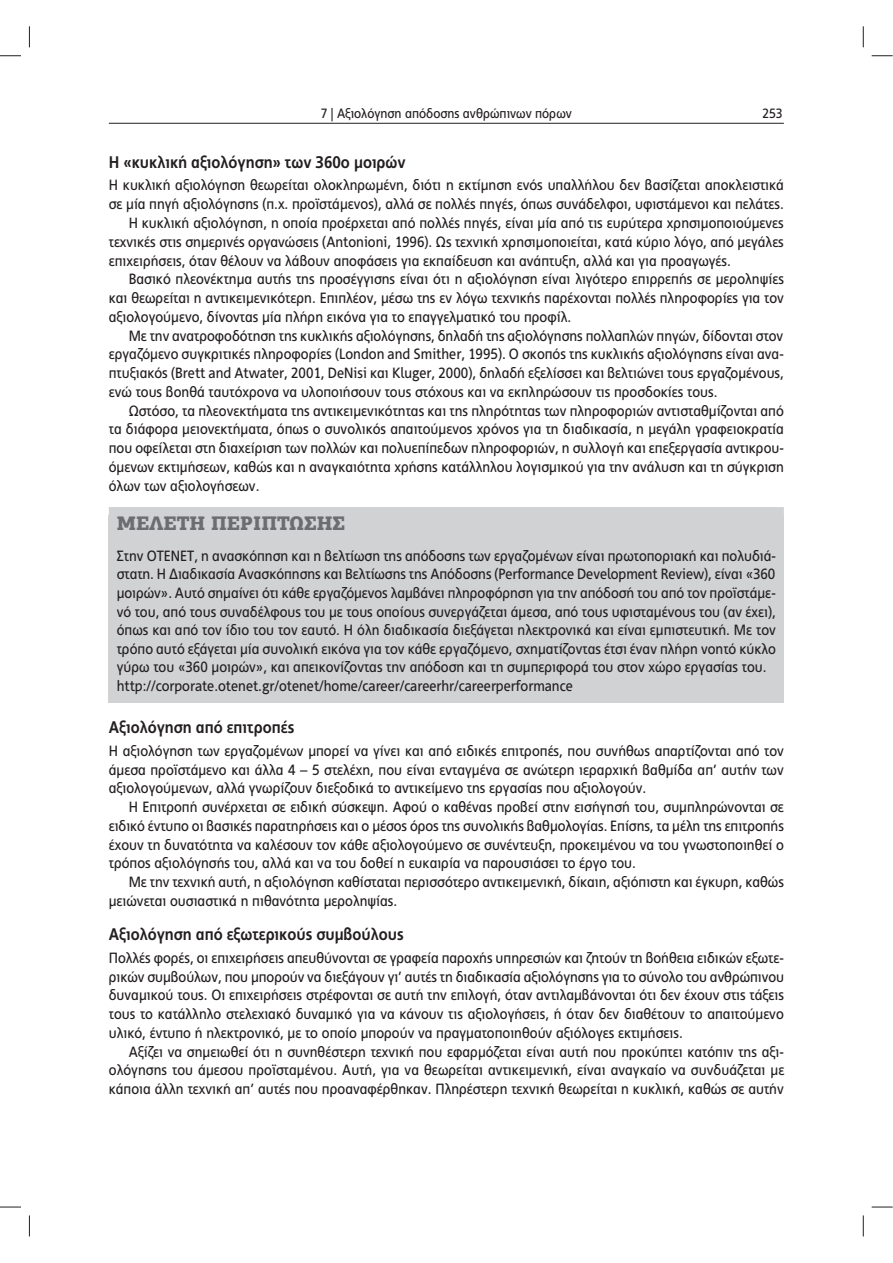
<style>
.page{position:relative;width:893px;height:1263px;background:#fff}
.page>*{position:absolute;margin:0;border:0;box-sizing:border-box;transform-origin:0 0}
.t1{font:900 19.65px "PF Centro Slab Pro";color:#6c6d70;scale:.94 1}
.t2{font:700 16.8px "PF Index";color:#231f20}
.t3{font:14.85px/18.8px "PF Index";color:#231f20;text-align:justify}
.t4{font:13.5px "PF Index";color:#231f20}
</style>
<div class="page">
<hr style="left:109px;top:123px;width:675px;height:1px;background:#231f20">
<div style="left:109px;top:515px;width:675px;height:36px;background:#d1d2d4"></div>
<div style="left:109px;top:507px;width:675px;height:35px;background:#d1d2d4"></div>
<div style="left:109px;top:549px;width:675px;height:135px;background:#d1d2d4"></div>
<div style="left:109px;top:679px;width:675px;height:24px;background:#d1d2d4"></div>
<svg style="left:0;top:55px;width:21px;height:1px"></svg>
<svg style="left:872px;top:55px;width:21px;height:1px"></svg>
<svg style="left:0;top:1207px;width:21px;height:1px"></svg>
<svg style="left:872px;top:1207px;width:21px;height:1px"></svg>
<svg style="left:29px;top:26px;width:1px;height:21px"></svg>
<svg style="left:29px;top:1215px;width:1px;height:21px"></svg>
<svg style="left:863px;top:26px;width:1px;height:21px"></svg>
<svg style="left:863px;top:1215px;width:1px;height:21px"></svg>
<p class="t4" style="left:321px;top:107px;width:252px">7 | Αξιολόγηση απόδοσης ανθρώπινων πόρων</p>
<p class="t4" style="left:762px;top:107px;width:22px">253</p>
<p class="t2" style="left:109px;top:155px;width:298px">Η «κυκλική αξιολόγηση» των 360ο μοιρών</p>
<p class="t3" style="left:109px;top:177px;width:676px">Η κυκλική αξιολόγηση θεωρείται ολοκληρωμένη, διότι η εκτίμηση ενός υπαλλήλου δεν βασίζεται αποκλειστικά</p>
<p class="t3" style="left:109px;top:196px;width:676px">σε μία πηγή αξιολόγησης (π.χ. προϊστάμενος), αλλά σε πολλές πηγές, όπως συνάδελφοι, υφιστάμενοι και πελάτες.</p>
<p class="t3" style="left:129px;top:215px;width:657px">Η κυκλική αξιολόγηση, η οποία προέρχεται από πολλές πηγές, είναι μία από τις ευρύτερα χρησιμοποιούμενες</p>
<p class="t3" style="left:109px;top:233px;width:676px">τεχνικές στις σημερινές οργανώσεις (Antonioni, 1996). Ως τεχνική χρησιμοποιείται, κατά κύριο λόγο, από μεγάλες</p>
<p class="t3" style="left:109px;top:252px;width:624px">επιχειρήσεις, όταν θέλουν να λάβουν αποφάσεις για εκπαίδευση και ανάπτυξη, αλλά και για προαγωγές.</p>
<p class="t3" style="left:129px;top:271px;width:657px">Βασικό πλεονέκτημα αυτής της προσέγγισης είναι ότι η αξιολόγηση είναι λιγότερο επιρρεπής σε μεροληψίες</p>
<p class="t3" style="left:109px;top:290px;width:676px">και θεωρείται η αντικειμενικότερη. Επιπλέον, μέσω της εν λόγω τεχνικής παρέχονται πολλές πληροφορίες για τον</p>
<p class="t3" style="left:109px;top:309px;width:464px">αξιολογούμενο, δίνοντας μία πλήρη εικόνα για το επαγγελματικό του προφίλ.</p>
<p class="t3" style="left:129px;top:327px;width:656px">Με την ανατροφοδότηση της κυκλικής αξιολόγησης, δηλαδή της αξιολόγησης πολλαπλών πηγών, δίδονται στον</p>
<p class="t3" style="left:109px;top:346px;width:676px">εργαζόμενο συγκριτικές πληροφορίες (London and Smither, 1995). Ο σκοπός της κυκλικής αξιολόγησης είναι ανα-</p>
<p class="t3" style="left:109px;top:365px;width:676px">πτυξιακός (Brett and Atwater, 2001, DeNisi και Kluger, 2000), δηλαδή εξελίσσει και βελτιώνει τους εργαζομένους,</p>
<p class="t3" style="left:109px;top:384px;width:610px">ενώ τους βοηθά ταυτόχρονα να υλοποιήσουν τους στόχους και να εκπληρώσουν τις προσδοκίες τους.</p>
<p class="t3" style="left:129px;top:402px;width:657px">Ωστόσο, τα πλεονεκτήματα της αντικειμενικότητας και της πληρότητας των πληροφοριών αντισταθμίζονται από</p>
<p class="t3" style="left:109px;top:421px;width:676px">τα διάφορα μειονεκτήματα, όπως ο συνολικός απαιτούμενος χρόνος για τη διαδικασία, η μεγάλη γραφειοκρατία</p>
<p class="t3" style="left:109px;top:440px;width:676px">που οφείλεται στη διαχείριση των πολλών και πολυεπίπεδων πληροφοριών, η συλλογή και επεξεργασία αντικρου-</p>
<p class="t3" style="left:109px;top:459px;width:676px">όμενων εκτιμήσεων, καθώς και η αναγκαιότητα χρήσης κατάλληλου λογισμικού για την ανάλυση και τη σύγκριση</p>
<p class="t3" style="left:109px;top:477px;width:152px">όλων των αξιολογήσεων.</p>
<h1 class="t1" style="left:117px;top:512px;width:244px">ΜΕΛΕΤΗ ΠΕΡΙΠΤΩΣΗΣ</h1>
<p class="t3" style="left:117px;top:547px;width:661px;text-align:left">Στην OTENET, η ανασκόπηση και η βελτίωση της απόδοσης των εργαζομένων είναι πρωτοποριακή και πολυδιά&shy;στατη. Η Διαδικασία Ανασκόπησης και Βελτίωσης της Απόδοσης (Performance Development Review), είναι «360 μοιρών». Αυτό σημαίνει ότι κάθε εργαζόμενος λαμβάνει πληροφόρηση για την απόδοσή του από τον προϊστάμε&shy;νό του, από τους συναδέλφους του με τους οποίους συνεργάζεται άμεσα, από τους υφισταμένους του (αν έχει), όπως και από τον ίδιο του τον εαυτό. Η όλη διαδικασία διεξάγεται ηλεκτρονικά και είναι εμπιστευτική. Με τον τρόπο αυτό εξάγεται μία συνολική εικόνα για τον κάθε εργαζόμενο, σχηματίζοντας έτσι έναν πλήρη νοητό κύκλο γύρω του «360 μοιρών», και απεικονίζοντας την απόδοση και τη συμπεριφορά του στον χώρο εργασίας του. http://corporate.otenet.gr/otenet/home/career/careerhr/careerperformance</p>
<p class="t2" style="left:109px;top:720px;width:187px">Αξιολόγηση από επιτροπές</p>
<p class="t3" style="left:109px;top:743px;width:676px">Η αξιολόγηση των εργαζομένων μπορεί να γίνει και από ειδικές επιτροπές, που συνήθως απαρτίζονται από τον άμεσα προϊστάμενο και άλλα 4 – 5 στελέχη, που είναι ενταγμένα σε ανώτερη ιεραρχική βαθμίδα απ’ αυτήν των αξιολογούμενων, αλλά γνωρίζουν διεξοδικά το αντικείμενο της εργασίας που αξιολογούν.</p>
<p class="t3" style="left:109px;top:799px;width:676px;text-indent:20px">Η Επιτροπή συνέρχεται σε ειδική σύσκεψη. Αφού ο καθένας προβεί στην εισήγησή του, συμπληρώνονται σε ειδικό έντυπο οι βασικές παρατηρήσεις και ο μέσος όρος της συνολικής βαθμολογίας. Επίσης, τα μέλη της επιτροπής έχουν τη δυνατότητα να καλέσουν τον κάθε αξιολογούμενο σε συνέντευξη, προκειμένου να του γνωστοποιηθεί ο τρόπος αξιολόγησής του, αλλά και να του δοθεί η ευκαιρία να παρουσιάσει το έργο του.</p>
<p class="t3" style="left:109px;top:874px;width:676px;text-indent:20px">Με την τεχνική αυτή, η αξιολόγηση καθίσταται περισσότερο αντικειμενική, δίκαιη, αξιόπιστη και έγκυρη, καθώς μειώνεται ουσιαστικά η πιθανότητα μεροληψίας.</p>
<p class="t2" style="left:109px;top:927px;width:296px">Αξιολόγηση από εξωτερικούς συμβούλους</p>
<p class="t3" style="left:109px;top:950px;width:677px">Πολλές φορές, οι επιχειρήσεις απευθύνονται σε γραφεία παροχής υπηρεσιών και ζητούν τη βοήθεια ειδικών εξωτε&shy;ρικών συμβούλων, που μπορούν να διεξάγουν γι’ αυτές τη διαδικασία αξιολόγησης για το σύνολο του ανθρώπινου δυναμικού τους. Οι επιχειρήσεις στρέφονται σε αυτή την επιλογή, όταν αντιλαμβάνονται ότι δεν έχουν στις τάξεις τους το κατάλληλο στελεχιακό δυναμικό για να κάνουν τις αξιολογήσεις, ή όταν δεν διαθέτουν το απαιτούμενο υλικό, έντυπο ή ηλεκτρονικό, με το οποίο μπορούν να πραγματοποιηθούν αξιόλογες εκτιμήσεις.</p>
<p class="t3" style="left:109px;top:1043px;width:677px;text-indent:20px">Αξίζει να σημειωθεί ότι η συνηθέστερη τεχνική που εφαρμόζεται είναι αυτή που προκύπτει κατόπιν της αξι&shy;ολόγησης του άμεσου προϊσταμένου. Αυτή, για να θεωρείται αντικειμενική, είναι αναγκαίο να συνδυάζεται με κάποια άλλη τεχνική απ’ αυτές που προαναφέρθηκαν. Πληρέστερη τεχνική θεωρείται η κυκλική, καθώς σε αυτήν</p>
</div>
